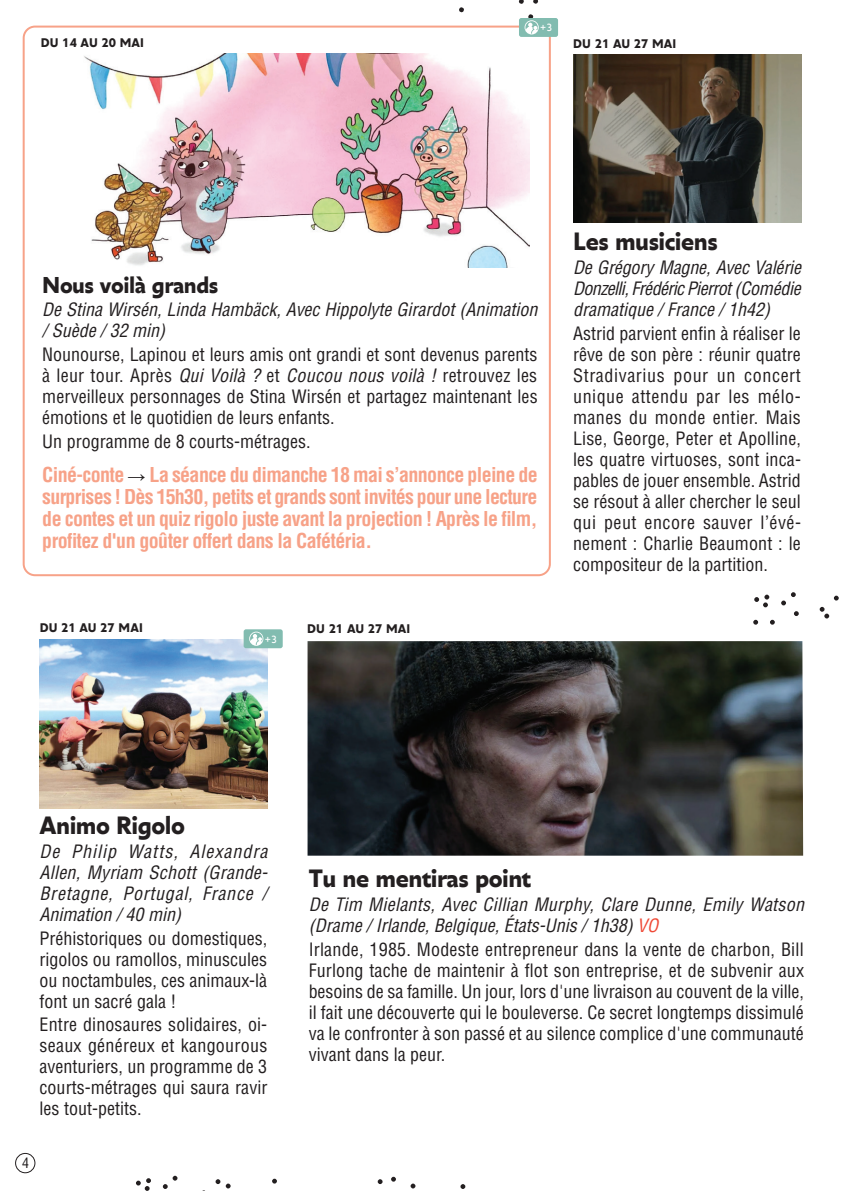
<style>
.page{position:relative;width:842px;height:1191px;background:#fff}
.page>*{position:absolute;margin:0;border:0;box-sizing:border-box;transform-origin:0 0}
.t1{font:700 24px "Cosimo";letter-spacing:-.02em;color:#231f20}
.t2{font:700 22px "Cosimo";letter-spacing:-.02em;color:#231f20}
.t3{font:700 condensed 20px/22px "Helvetica LT Std";letter-spacing:-.03em;color:#f7a288;text-align:justify}
.t4{font:condensed 18px/21px "Helvetica LT Std";color:#231f20;text-align:justify}
.t5{font:italic condensed 18px/21px "Helvetica LT Std";color:#231f20;text-align:justify}
.t6{font:condensed 14px "Helvetica LT Std";color:#231f20}
.t7{font:700 12px "Cosimo";letter-spacing:.005em;color:#231f20}
.t8{font:10px "Cosimo";color:#fff}
.s1{font-style:italic}
.s2{font-family:"Arial";font-stretch:normal;font-size:18px;color:#231f20}
.s3{color:#ef4835}
</style>
<div class="page">
<div style="left:15px;top:1153px;width:20px;height:20px;border:1px solid #231f20;border-radius:50%"></div>
<div style="left:23px;top:26px;width:528px;height:550px;border:2px solid #f7a288;border-radius:11px"></div>
<svg style="left:460px;top:1184px;width:5px;height:5px"></svg>
<svg style="left:411px;top:1183px;width:4px;height:5px"></svg>
<svg style="left:272px;top:1178px;width:5px;height:5px"></svg>
<svg style="left:163px;top:1175px;width:14px;height:14px"></svg>
<svg style="left:378px;top:1179px;width:5px;height:5px"></svg>
<svg style="left:226px;top:1183px;width:5px;height:5px"></svg>
<svg style="left:216px;top:1179px;width:4px;height:5px"></svg>
<svg style="left:391px;top:1176px;width:5px;height:5px"></svg>
<svg style="left:136px;top:1178px;width:15px;height:12px"></svg>
<svg style="left:770px;top:620px;width:5px;height:4px"></svg>
<svg style="left:781px;top:592px;width:15px;height:13px"></svg>
<svg style="left:794px;top:611px;width:5px;height:5px"></svg>
<svg style="left:753px;top:620px;width:5px;height:4px"></svg>
<svg style="left:820px;top:607px;width:9px;height:11px"></svg>
<svg style="left:834px;top:595px;width:5px;height:5px"></svg>
<svg style="left:754px;top:594px;width:15px;height:13px"></svg>
<img style="left:574px;top:55px;width:227px;height:168px">
<img style="left:40px;top:639px;width:227px;height:169px">
<svg style="left:519px;top:0;width:5px;height:4px"></svg>
<svg style="left:459px;top:7px;width:5px;height:6px"></svg>
<svg style="left:533px;top:0;width:5px;height:4px"></svg>
<img style="left:84px;top:54px;width:445px;height:213px">
<div style="left:519px;top:18px;width:39px;height:19px;background:#82bcb0;border-radius:2px"></div>
<svg style="left:525px;top:14px;width:13px;height:20px"></svg>
<img style="left:308px;top:641px;width:495px;height:214px">
<div style="left:244px;top:629px;width:39px;height:19px;background:#82bcb0;border-radius:2px"></div>
<svg style="left:249px;top:631px;width:14px;height:15px"></svg>
<svg style="left:250px;top:632px;width:13px;height:13px"></svg>
<p class="t7" style="left:41px;top:34px;width:105px">DU 14 AU 20 MAI</p>
<p class="t8" style="left:540px;top:20px;width:14px">+ 3</p>
<p class="t7" style="left:573px;top:35px;width:105px">DU 21 AU 27 MAI</p>
<p class="t2" style="left:42px;top:268px;width:178px">Nous voilà grands</p>
<p class="t5" style="left:42px;top:300px;width:497px">De Stina Wirsén, Linda Hambäck, Avec Hippolyte Girardot (Animation / Suède / 32 min)</p>
<p class="t4" style="left:42px;top:344px;width:497px">Nounourse, Lapinou et leurs amis ont grandi et sont devenus parents à leur tour. Après <span class="s1">Qui Voilà ?</span> et <span class="s1">Coucou nous voilà !</span> retrouvez les merveilleux personnages de Stina Wirsén et partagez maintenant les émotions et le quotidien de leurs enfants.</p>
<p class="t4" style="left:42px;top:431px;width:270px">Un programme de 8 courts-métrages.</p>
<p class="t3" style="left:42px;top:463px;width:497px">Ciné-conte <span class="s2">→</span> La séance du dimanche 18 mai s’annonce pleine de surprises ! Dès 15h30, petits et grands sont invités pour une lecture de contes et un quiz rigolo juste avant la projection ! Après le film, profitez d'un goûter offert dans la Cafétéria.</p>
<p class="t7" style="left:40px;top:619px;width:105px">DU 21 AU 27 MAI</p>
<p class="t8" style="left:265px;top:631px;width:14px">+ 3</p>
<p class="t7" style="left:307px;top:620px;width:105px">DU 21 AU 27 MAI</p>
<h1 class="t1" style="left:573px;top:223px;width:146px">Les musiciens</h1>
<p class="t5" style="left:573px;top:257px;width:229px">De Grégory Magne, Avec Valérie Donzelli, Frédéric Pierrot (Comédie dramatique / France / 1h42)</p>
<p class="t4" style="left:573px;top:322px;width:229px">Astrid parvient enfin à réaliser le rêve de son père : réunir quatre Stradivarius pour un concert unique attendu par les mélo&shy;manes du monde entier. Mais Lise, George, Peter et Apolline, les quatre virtuoses, sont inca&shy;pables de jouer ensemble. Astrid se résout à aller chercher le seul qui peut encore sauver l’évé&shy;nement : Charlie Beaumont : le compositeur de la partition.</p>
<h1 class="t1" style="left:40px;top:807px;width:147px">Animo Rigolo</h1>
<p class="t5" style="left:40px;top:841px;width:230px">De Philip Watts, Alexandra Allen, Myriam Schott (Grande-Bretagne, Portugal, France / Animation / 40 min)</p>
<p class="t4" style="left:40px;top:927px;width:229px">Préhistoriques ou domestiques, rigolos ou ramollos, minuscules ou noctambules, ces animaux-là font un sacré gala !</p>
<p class="t4" style="left:40px;top:1014px;width:229px">Entre dinosaures solidaires, oi&shy;seaux généreux et kangourous aventuriers, un programme de 3 courts-métrages qui saura ravir les tout-petits.</p>
<p class="t6" style="left:22px;top:1154px;width:8px">4</p>
<h1 class="t1" style="left:309px;top:861px;width:224px">Tu ne mentiras point</h1>
<p class="t5" style="left:309px;top:894px;width:497px">De Tim Mielants, Avec Cillian Murphy, Clare Dunne, Emily Watson (Drame / Irlande, Belgique, États-Unis / 1h38) <span class="s3">VO</span></p>
<p class="t4" style="left:309px;top:939px;width:497px">Irlande, 1985. Modeste entrepreneur dans la vente de charbon, Bill Furlong tache de maintenir à flot son entreprise, et de subvenir aux besoins de sa famille. Un jour, lors d'une livraison au couvent de la ville, il fait une découverte qui le bouleverse. Ce secret longtemps dissimulé va le confronter à son passé et au silence complice d'une communauté vivant dans la peur.</p>
</div>
